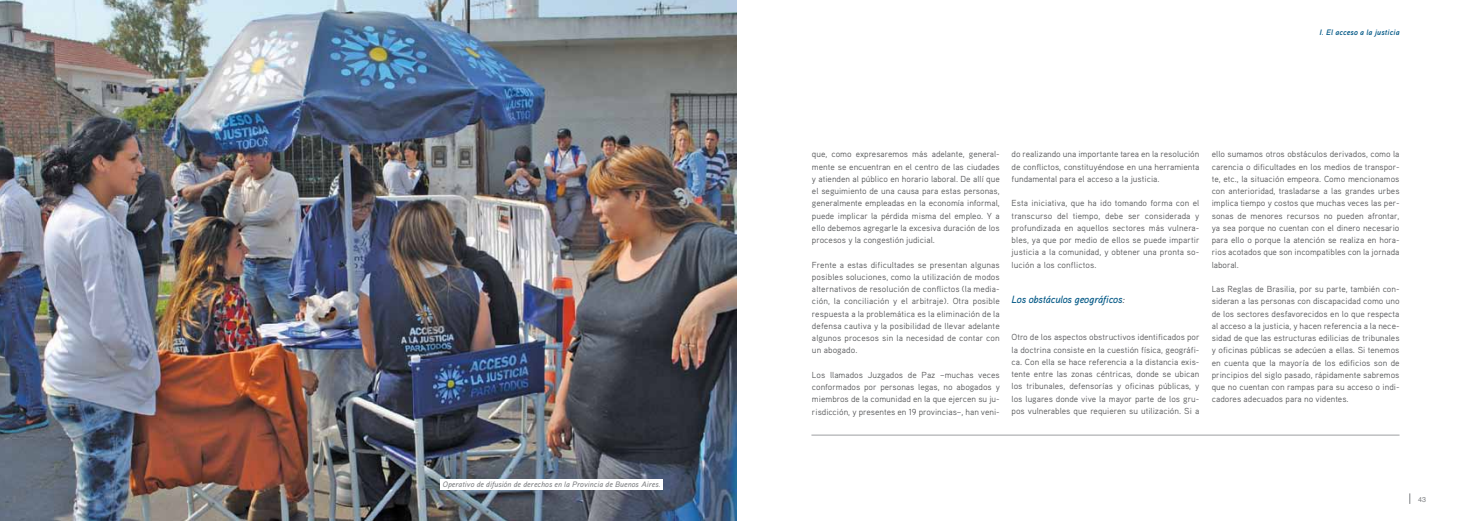
<style>
.page{position:relative;width:1474px;height:521px;background:#fff}
.page>*{position:absolute;margin:0;border:0;box-sizing:border-box;transform-origin:0 0}
.t1{font:italic 500 10.5px "Aaux Pro";letter-spacing:-.01em;color:#005785}
.t2{font:8.75px/12.2px "Aaux Pro";color:#58595b;text-align:justify}
.t3{font:italic 500 7.88px "Aaux Pro";letter-spacing:.01em;color:#808285}
.t4{font:italic 700 7.88px "Aaux Pro";letter-spacing:.02em;color:#005785}
.t5{font:7.17px "Helvetica";color:#808285}
.s1{color:#58595b}
</style>
<div class="page">
<hr style="left:811px;top:435px;width:588px;height:1px;background:#9d9fa2">
<img style="left:0;top:0;width:737px;height:521px">
<div style="left:440px;top:479px;width:222px;height:11px;background:#fff"></div>
<p class="t3" style="left:443px;top:479px;width:219px">Operativo de difusión de derechos en la Provincia de Buenos Aires.</p>
<p class="t4" style="left:1319px;top:27px;width:82px">I. El acceso a la justicia</p>
<p class="t2" style="left:812px;top:148px;width:189px">que, como expresaremos más adelante, general&shy;mente se encuentran en el centro de las ciudades y atienden al público en horario laboral. De allí que el seguimiento de una causa para estas personas, generalmente empleadas en la economía informal, puede implicar la pérdida misma del empleo. Y a ello debemos agregarle la excesiva duración de los procesos y la congestión judicial.</p>
<p class="t2" style="left:812px;top:258px;width:189px">Frente a estas dificultades se presentan algunas posibles soluciones, como la utilización de modos alternativos de resolución de conflictos (la media&shy;ción, la conciliación y el arbitraje). Otra posible respuesta a la problemática es la eliminación de la defensa cautiva y la posibilidad de llevar adelante algunos procesos sin la necesidad de contar con un abogado.</p>
<p class="t2" style="left:812px;top:368px;width:189px">Los llamados Juzgados de Paz –muchas veces conformados por personas legas, no abogados y miembros de la comunidad en la que ejercen su ju&shy;risdicción, y presentes en 19 provincias–, han veni-</p>
<p class="t2" style="left:1011px;top:148px;width:189px">do realizando una importante tarea en la resolución de conflictos, constituyéndose en una herramienta fundamental para el acceso a la justicia.</p>
<p class="t2" style="left:1011px;top:197px;width:189px">Esta iniciativa, que ha ido tomando forma con el transcurso del tiempo, debe ser considerada y profundizada en aquellos sectores más vulnera&shy;bles, ya que por medio de ellos se puede impartir justicia a la comunidad, y obtener una pronta so&shy;lución a los conflictos.</p>
<p class="t1" style="left:1011px;top:292px;width:115px">Los obstáculos geográficos<span class="s1">:</span></p>
<p class="t2" style="left:1011px;top:331px;width:189px">Otro de los aspectos obstructivos identificados por la doctrina consiste en la cuestión física, geográfi&shy;ca. Con ella se hace referencia a la distancia exis&shy;tente entre las zonas céntricas, donde se ubican los tribunales, defensorías y oficinas públicas, y los lugares donde vive la mayor parte de los gru&shy;pos vulnerables que requieren su utilización. Si a</p>
<p class="t2" style="left:1211px;top:148px;width:189px">ello sumamos otros obstáculos derivados, como la carencia o dificultades en los medios de transpor&shy;te, etc., la situación empeora. Como mencionamos con anterioridad, trasladarse a las grandes urbes implica tiempo y costos que muchas veces las per&shy;sonas de menores recursos no pueden afrontar, ya sea porque no cuentan con el dinero necesario para ello o porque la atención se realiza en hora&shy;rios acotados que son incompatibles con la jornada laboral.</p>
<p class="t2" style="left:1211px;top:283px;width:189px">Las Reglas de Brasilia, por su parte, también con&shy;sideran a las personas con discapacidad como uno de los sectores desfavorecidos en lo que respecta al acceso a la justicia, y hacen referencia a la nece&shy;sidad de que las estructuras edilicias de tribunales y oficinas públicas se adecúen a ellas. Si tenemos en cuenta que la mayoría de los edificios son de principios del siglo pasado, rápidamente sabremos que no cuentan con rampas para su acceso o indi&shy;cadores adecuados para no videntes.</p>
<p class="t5" style="left:1418px;top:494px;width:10px">43</p>
</div>
